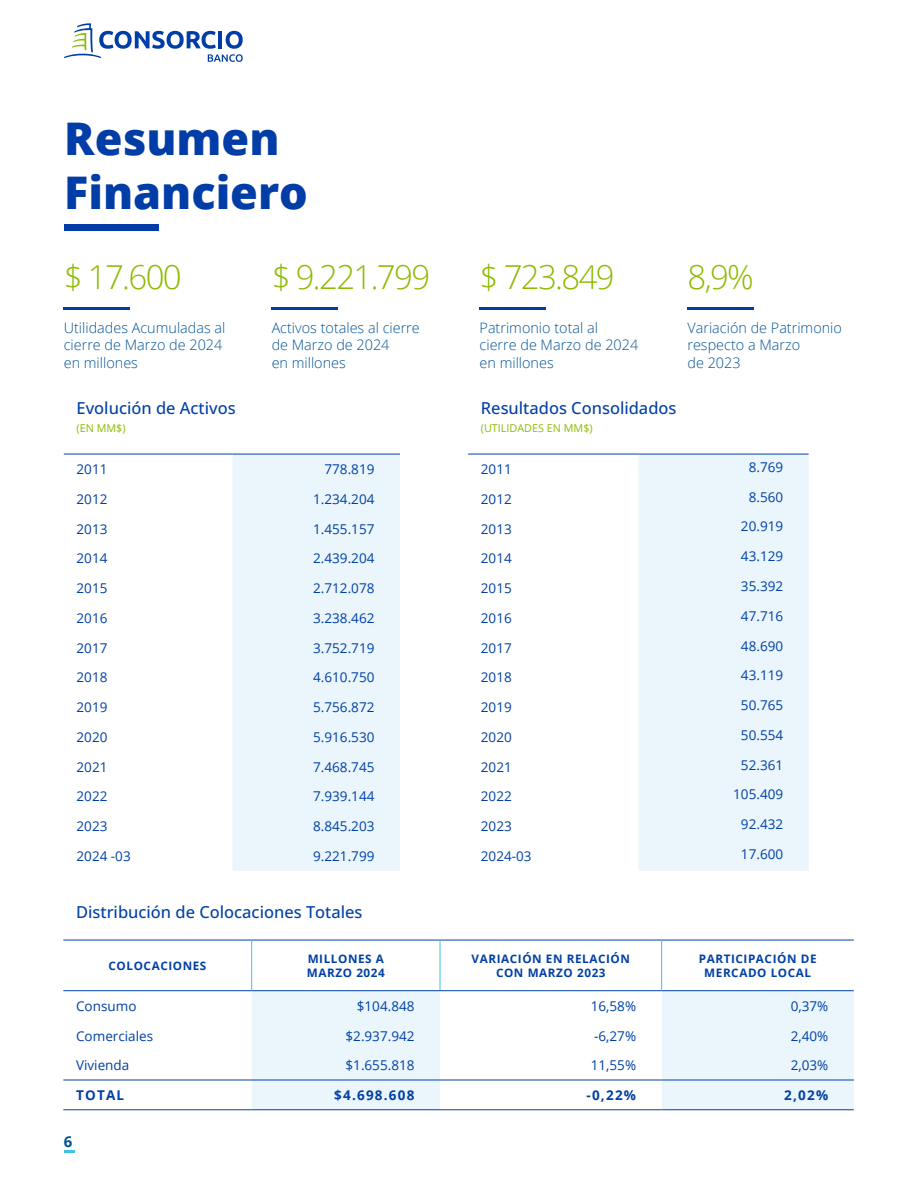
<style>
.page{position:relative;width:918px;height:1188px;background:#fff}
.page>*{position:absolute;margin:0;border:0;box-sizing:border-box;transform-origin:0 0}
.Titulo_Consorcio_25pt_-_Copia{font:800 45px/54px "Open Sans";color:#003da6}
.t1{font:300 33px "Open Sans";letter-spacing:-.05em;color:#8dbb00}
.Titulos_tablas{font:500 16.5px "Open Sans";color:#0040a6}
.t2{font:700 15px "Open Sans";color:#015396}
.Cuerpo_16pt{font:300 14.4px/17.2px "Open Sans";color:#015396}
.CuerpoTexto_Consorcio_9pt{font:13.5px "Open Sans";color:#0040a6}
.Tabla_-_cuerpo{font:13.5px "Open Sans";color:#0040a6}
.Tabla_-_cuerpo-2{font:700 13.5px "Open Sans";letter-spacing:.09em;color:#0040a6}
.Tabla_-_encabezado{font:700 11.7px/13.5px "Open Sans";letter-spacing:.05em;color:#0040a6}
.Titulo_30pt{font:10.8px "Open Sans";color:#8dbb00}
</style>
<div class="page">
<svg style="left:64px;top:23px;width:179px;height:39px"></svg>
<svg style="left:64px;top:1150px;width:10px;height:2px"></svg>
<div style="left:232px;top:455px;width:168px;height:416px;background:#eaf5fc"></div>
<hr style="left:64px;top:454px;width:168px;height:1px;background:#0040a6">
<hr style="left:232px;top:454px;width:168px;height:1px;background:#0040a6">
<div style="left:638px;top:455px;width:171px;height:416px;background:#eaf5fc"></div>
<hr style="left:468px;top:454px;width:170px;height:1px;background:#0040a6">
<hr style="left:638px;top:454px;width:171px;height:1px;background:#0040a6">
<hr style="left:64px;top:307px;width:66px;height:3px;background:#003da6">
<hr style="left:272px;top:307px;width:66px;height:3px;background:#003da6">
<hr style="left:480px;top:307px;width:66px;height:3px;background:#003da6">
<hr style="left:687px;top:307px;width:67px;height:3px;background:#003da6">
<svg style="left:252px;top:991px;width:602px;height:119px;fill:#eaf5fc"></svg>
<hr style="left:63px;top:940px;width:189px;height:1px;background:#0040a6">
<hr style="left:252px;top:940px;width:188px;height:1px;background:#0040a6">
<hr style="left:440px;top:940px;width:222px;height:1px;background:#0040a6">
<hr style="left:662px;top:940px;width:192px;height:1px;background:#0040a6">
<hr style="left:63px;top:990px;width:189px;height:1px;background:#0040a6">
<hr style="left:252px;top:990px;width:188px;height:1px;background:#0040a6">
<hr style="left:440px;top:990px;width:222px;height:1px;background:#0040a6">
<hr style="left:662px;top:990px;width:192px;height:1px;background:#0040a6">
<hr style="left:251px;top:941px;width:1px;height:49px;background:#3fc1e9">
<hr style="left:440px;top:941px;width:1px;height:49px;background:#3fc1e9">
<hr style="left:661px;top:941px;width:1px;height:49px;background:#3fc1e9">
<hr style="left:63px;top:1080px;width:189px;height:1px;background:#0040a6">
<hr style="left:252px;top:1080px;width:188px;height:1px;background:#0040a6">
<hr style="left:440px;top:1080px;width:222px;height:1px;background:#0040a6">
<hr style="left:662px;top:1080px;width:192px;height:1px;background:#0040a6">
<hr style="left:63px;top:1110px;width:189px;height:1px;background:#0040a6">
<hr style="left:252px;top:1110px;width:188px;height:1px;background:#0040a6">
<hr style="left:440px;top:1110px;width:222px;height:1px;background:#0040a6">
<hr style="left:662px;top:1110px;width:192px;height:1px;background:#0040a6">
<div style="left:64px;top:225px;width:95px;height:6px;background:#003da6"></div>
<p class="Titulo_Consorcio_25pt_-_Copia" style="left:64px;top:109px;width:245px">Resumen<br>Financiero</p>
<p class="t1" style="left:64px;top:254px;width:119px">$ 17.600</p>
<p class="Cuerpo_16pt" style="left:64px;top:319px;width:163px">Utilidades Acumuladas al cierre de Marzo de 2024 en millones</p>
<p class="t1" style="left:272px;top:254px;width:160px">$ 9.221.799</p>
<p class="Cuerpo_16pt" style="left:272px;top:319px;width:150px">Activos totales al cierre de Marzo de 2024<br>en millones</p>
<p class="Titulos_tablas" style="left:77px;top:397px;width:161px">Evolución de Activos</p>
<p class="Titulo_30pt" style="left:77px;top:421px;width:51px">(EN MM$)</p>
<p class="CuerpoTexto_Consorcio_9pt" style="left:77px;top:460px;width:32px">2011</p>
<p class="CuerpoTexto_Consorcio_9pt" style="left:325px;top:460px;width:51px">778.819</p>
<p class="CuerpoTexto_Consorcio_9pt" style="left:77px;top:490px;width:32px">2012</p>
<p class="CuerpoTexto_Consorcio_9pt" style="left:313px;top:490px;width:63px">1.234.204</p>
<p class="CuerpoTexto_Consorcio_9pt" style="left:77px;top:519px;width:32px">2013</p>
<p class="CuerpoTexto_Consorcio_9pt" style="left:313px;top:519px;width:63px">1.455.157</p>
<p class="CuerpoTexto_Consorcio_9pt" style="left:77px;top:549px;width:32px">2014</p>
<p class="CuerpoTexto_Consorcio_9pt" style="left:313px;top:549px;width:63px">2.439.204</p>
<p class="CuerpoTexto_Consorcio_9pt" style="left:77px;top:579px;width:32px">2015</p>
<p class="CuerpoTexto_Consorcio_9pt" style="left:313px;top:579px;width:63px">2.712.078</p>
<p class="CuerpoTexto_Consorcio_9pt" style="left:77px;top:609px;width:32px">2016</p>
<p class="CuerpoTexto_Consorcio_9pt" style="left:313px;top:609px;width:63px">3.238.462</p>
<p class="CuerpoTexto_Consorcio_9pt" style="left:77px;top:639px;width:32px">2017</p>
<p class="CuerpoTexto_Consorcio_9pt" style="left:313px;top:639px;width:63px">3.752.719</p>
<p class="CuerpoTexto_Consorcio_9pt" style="left:77px;top:668px;width:32px">2018</p>
<p class="CuerpoTexto_Consorcio_9pt" style="left:313px;top:668px;width:63px">4.610.750</p>
<p class="CuerpoTexto_Consorcio_9pt" style="left:77px;top:698px;width:32px">2019</p>
<p class="CuerpoTexto_Consorcio_9pt" style="left:313px;top:698px;width:63px">5.756.872</p>
<p class="CuerpoTexto_Consorcio_9pt" style="left:77px;top:728px;width:32px">2020</p>
<p class="CuerpoTexto_Consorcio_9pt" style="left:313px;top:728px;width:63px">5.916.530</p>
<p class="CuerpoTexto_Consorcio_9pt" style="left:77px;top:758px;width:32px">2021</p>
<p class="CuerpoTexto_Consorcio_9pt" style="left:313px;top:758px;width:63px">7.468.745</p>
<p class="CuerpoTexto_Consorcio_9pt" style="left:77px;top:787px;width:32px">2022</p>
<p class="CuerpoTexto_Consorcio_9pt" style="left:313px;top:787px;width:63px">7.939.144</p>
<p class="CuerpoTexto_Consorcio_9pt" style="left:77px;top:817px;width:32px">2023</p>
<p class="CuerpoTexto_Consorcio_9pt" style="left:313px;top:817px;width:63px">8.845.203</p>
<p class="CuerpoTexto_Consorcio_9pt" style="left:77px;top:847px;width:56px">2024 -03</p>
<p class="CuerpoTexto_Consorcio_9pt" style="left:313px;top:847px;width:63px">9.221.799</p>
<p class="Titulos_tablas" style="left:76px;top:901px;width:288px">Distribución de Colocaciones Totales</p>
<p class="t1" style="left:480px;top:254px;width:137px">$ 723.849</p>
<p class="Cuerpo_16pt" style="left:480px;top:319px;width:160px">Patrimonio total al cierre de Marzo de 2024 en millones</p>
<p class="t1" style="left:687px;top:254px;width:68px">8,9%</p>
<p class="Cuerpo_16pt" style="left:687px;top:319px;width:156px">Variación de Patrimonio respecto a Marzo<br>de 2023</p>
<p class="Titulos_tablas" style="left:481px;top:397px;width:197px">Resultados Consolidados</p>
<p class="Titulo_30pt" style="left:481px;top:421px;width:113px">(UTILIDADES EN MM$)</p>
<p class="CuerpoTexto_Consorcio_9pt" style="left:481px;top:460px;width:32px">2011</p>
<p class="CuerpoTexto_Consorcio_9pt" style="left:749px;top:458px;width:36px">8.769</p>
<p class="CuerpoTexto_Consorcio_9pt" style="left:481px;top:490px;width:32px">2012</p>
<p class="CuerpoTexto_Consorcio_9pt" style="left:749px;top:488px;width:36px">8.560</p>
<p class="CuerpoTexto_Consorcio_9pt" style="left:481px;top:519px;width:32px">2013</p>
<p class="CuerpoTexto_Consorcio_9pt" style="left:741px;top:517px;width:44px">20.919</p>
<p class="CuerpoTexto_Consorcio_9pt" style="left:481px;top:549px;width:32px">2014</p>
<p class="CuerpoTexto_Consorcio_9pt" style="left:741px;top:547px;width:44px">43.129</p>
<p class="CuerpoTexto_Consorcio_9pt" style="left:481px;top:579px;width:32px">2015</p>
<p class="CuerpoTexto_Consorcio_9pt" style="left:741px;top:577px;width:44px">35.392</p>
<p class="CuerpoTexto_Consorcio_9pt" style="left:481px;top:609px;width:32px">2016</p>
<p class="CuerpoTexto_Consorcio_9pt" style="left:741px;top:607px;width:44px">47.716</p>
<p class="CuerpoTexto_Consorcio_9pt" style="left:481px;top:639px;width:32px">2017</p>
<p class="CuerpoTexto_Consorcio_9pt" style="left:741px;top:636px;width:44px">48.690</p>
<p class="CuerpoTexto_Consorcio_9pt" style="left:481px;top:668px;width:32px">2018</p>
<p class="CuerpoTexto_Consorcio_9pt" style="left:741px;top:666px;width:44px">43.119</p>
<p class="CuerpoTexto_Consorcio_9pt" style="left:481px;top:698px;width:32px">2019</p>
<p class="CuerpoTexto_Consorcio_9pt" style="left:741px;top:696px;width:44px">50.765</p>
<p class="CuerpoTexto_Consorcio_9pt" style="left:481px;top:728px;width:32px">2020</p>
<p class="CuerpoTexto_Consorcio_9pt" style="left:741px;top:726px;width:44px">50.554</p>
<p class="CuerpoTexto_Consorcio_9pt" style="left:481px;top:758px;width:32px">2021</p>
<p class="CuerpoTexto_Consorcio_9pt" style="left:741px;top:755px;width:44px">52.361</p>
<p class="CuerpoTexto_Consorcio_9pt" style="left:481px;top:787px;width:32px">2022</p>
<p class="CuerpoTexto_Consorcio_9pt" style="left:733px;top:785px;width:51px">105.409</p>
<p class="CuerpoTexto_Consorcio_9pt" style="left:481px;top:817px;width:32px">2023</p>
<p class="CuerpoTexto_Consorcio_9pt" style="left:741px;top:815px;width:44px">92.432</p>
<p class="CuerpoTexto_Consorcio_9pt" style="left:481px;top:847px;width:52px">2024-03</p>
<p class="CuerpoTexto_Consorcio_9pt" style="left:741px;top:845px;width:44px">17.600</p>
<p class="Tabla_-_encabezado" style="left:109px;top:959px;width:99px">COLOCACIONES</p>
<p class="Tabla_-_encabezado" style="left:307px;top:952px;width:79px">MILLONES A<br>MARZO 2024</p>
<p class="Tabla_-_encabezado" style="left:472px;top:952px;width:160px;text-align:center">VARIACIÓN EN RELACIÓN<br>CON MARZO 2023</p>
<p class="Tabla_-_encabezado" style="left:699px;top:952px;width:119px">PARTICIPACIÓN DE</p>
<p class="Tabla_-_encabezado" style="left:704px;top:965px;width:108px">MERCADO LOCAL</p>
<p class="CuerpoTexto_Consorcio_9pt" style="left:76px;top:997px;width:62px">Consumo</p>
<p class="Tabla_-_cuerpo" style="left:357px;top:997px;width:59px">$104.848</p>
<p class="Tabla_-_cuerpo" style="left:591px;top:997px;width:47px">16,58%</p>
<p class="Tabla_-_cuerpo" style="left:791px;top:997px;width:39px">0,37%</p>
<p class="CuerpoTexto_Consorcio_9pt" style="left:76px;top:1026px;width:79px">Comerciales</p>
<p class="Tabla_-_cuerpo" style="left:346px;top:1026px;width:70px">$2.937.942</p>
<p class="Tabla_-_cuerpo" style="left:594px;top:1026px;width:43px">-6,27%</p>
<p class="Tabla_-_cuerpo" style="left:791px;top:1026px;width:39px">2,40%</p>
<p class="CuerpoTexto_Consorcio_9pt" style="left:76px;top:1056px;width:55px">Vivienda</p>
<p class="Tabla_-_cuerpo" style="left:346px;top:1056px;width:70px">$1.655.818</p>
<p class="Tabla_-_cuerpo" style="left:591px;top:1056px;width:47px">11,55%</p>
<p class="Tabla_-_cuerpo" style="left:791px;top:1056px;width:39px">2,03%</p>
<p class="Tabla_-_cuerpo-2" style="left:76px;top:1086px;width:50px">TOTAL</p>
<p class="Tabla_-_cuerpo-2" style="left:334px;top:1086px;width:82px">$4.698.608</p>
<p class="Tabla_-_cuerpo-2" style="left:587px;top:1086px;width:51px">-0,22%</p>
<p class="Tabla_-_cuerpo-2" style="left:784px;top:1086px;width:46px">2,02%</p>
<p class="t2" style="left:64px;top:1131px;width:10px">6</p>
</div>
